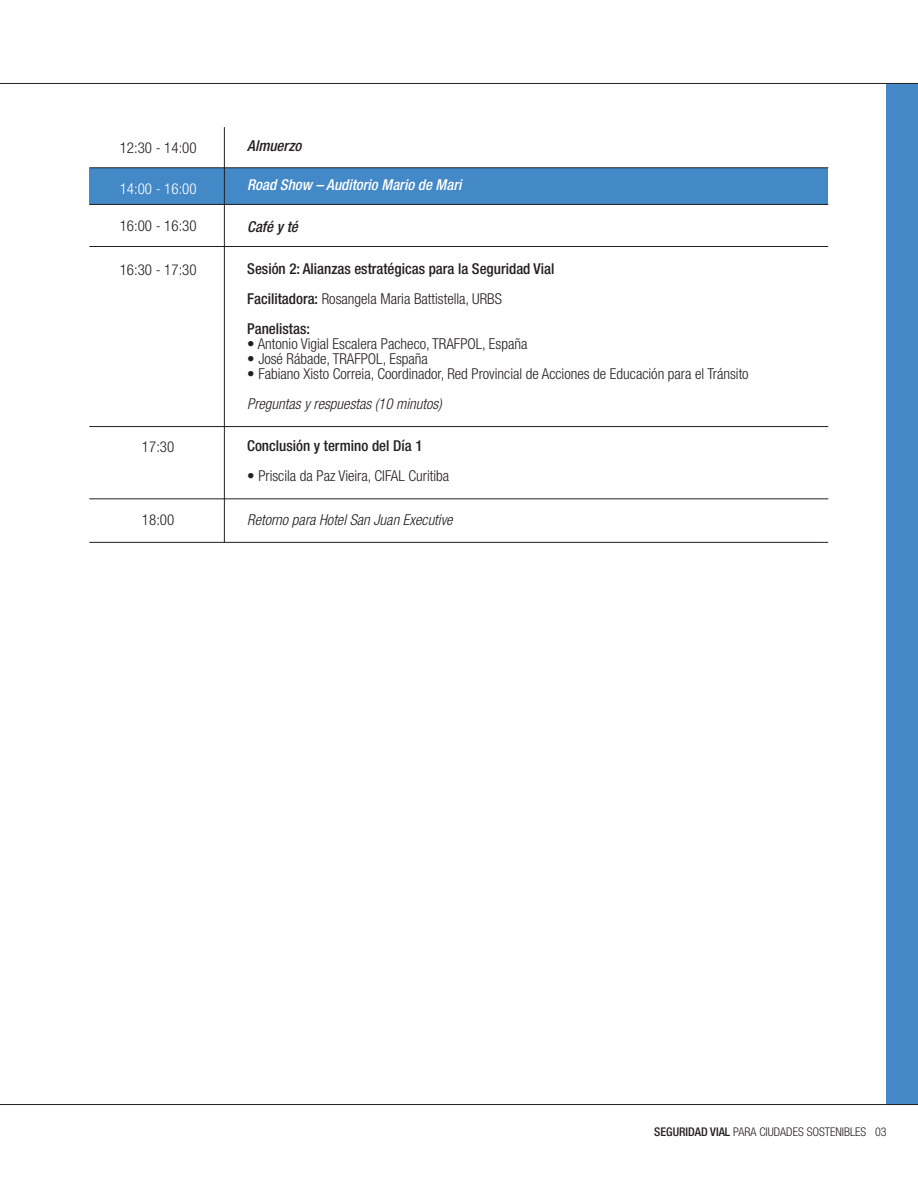
<style>
.page{position:relative;width:918px;height:1188px;background:#fff}
.page>*{position:absolute;margin:0;border:0;box-sizing:border-box;transform-origin:0 0}
.t1{font:300 condensed 15px "Helvetica Neue LT Std";color:#231f20}
.t2{font:500 condensed 15px/30px "Helvetica Neue LT Std";color:#231f20}
.t3{font:italic 300 condensed 15px "Helvetica Neue LT Std";color:#231f20}
.t4{font:italic 500 condensed 15px "Helvetica Neue LT Std";color:#fff}
.t5{font:italic 500 condensed 15px "Helvetica Neue LT Std";color:#231f20}
.t6{font:300 condensed 15px "Helvetica Neue LT Std";color:#fff}
.t7{font:300 condensed 12px "Helvetica Neue LT Std";color:#231f20}
.s1{font-weight:300}
.s2{font-weight:500}
</style>
<div class="page">
<div style="left:89px;top:168px;width:739px;height:37px;background:#4388c7"></div>
<div style="left:887px;top:84px;width:31px;height:1021px;background:#4488c7"></div>
<hr style="left:0;top:83px;width:918px;height:1px;background:#231f20">
<hr style="left:0;top:1104px;width:918px;height:1px;background:#231f20">
<hr style="left:89px;top:167px;width:739px;height:1px;background:#231f20">
<hr style="left:89px;top:204px;width:739px;height:1px;background:#231f20">
<hr style="left:224px;top:127px;width:1px;height:416px;background:#231f20">
<hr style="left:89px;top:426px;width:739px;height:1px;background:#231f20">
<hr style="left:89px;top:499px;width:739px;height:1px;background:#231f20">
<hr style="left:89px;top:246px;width:739px;height:1px;background:#231f20">
<hr style="left:89px;top:542px;width:739px;height:1px;background:#231f20">
<p class="t1" style="left:120px;top:139px;width:78px">12:30 - 14:00</p>
<p class="t6" style="left:120px;top:180px;width:78px">14:00 - 16:00</p>
<p class="t1" style="left:120px;top:217px;width:78px">16:00 - 16:30</p>
<p class="t1" style="left:120px;top:261px;width:78px">16:30 - 17:30</p>
<p class="t1" style="left:142px;top:438px;width:34px">17:30</p>
<p class="t1" style="left:142px;top:511px;width:34px">18:00</p>
<p class="t5" style="left:247px;top:137px;width:56px">Almuerzo</p>
<p class="t4" style="left:247px;top:176px;width:216px">Road Show – Auditorio Mario de Mari</p>
<p class="t5" style="left:247px;top:218px;width:52px">Café y té</p>
<p class="t2" style="left:247px;top:254px;width:309px">Sesión 2: Alianzas estratégicas para la Seguridad Vial<br>Facilitadora: <span class="s1">Rosangela Maria Battistella, URBS<br></span>Panelistas:</p>
<p class="t1" style="left:247px;top:335px;width:282px">• Antonio Vigial Escalera Pacheco, TRAFPOL, España</p>
<p class="t1" style="left:247px;top:350px;width:182px">• José Rábade, TRAFPOL, España</p>
<p class="t1" style="left:247px;top:365px;width:503px">• Fabiano Xisto Correia, Coordinador, Red Provincial de Acciones de Educación para el Tránsito</p>
<p class="t3" style="left:247px;top:395px;width:196px">Preguntas y respuestas (10 minutos)</p>
<p class="t2" style="left:247px;top:431px;width:177px">Conclusión y termino del Día 1</p>
<p class="t1" style="left:247px;top:467px;width:203px">• Priscila da Paz Vieira, CIFAL Curitiba</p>
<p class="t3" style="left:247px;top:511px;width:207px">Retorno para Hotel San Juan Executive</p>
<p class="t7" style="left:654px;top:1125px;width:234px"><span class="s2">SEGURIDAD VIAL</span> PARA CIUDADES SOSTENIBLES 03</p>
</div>
